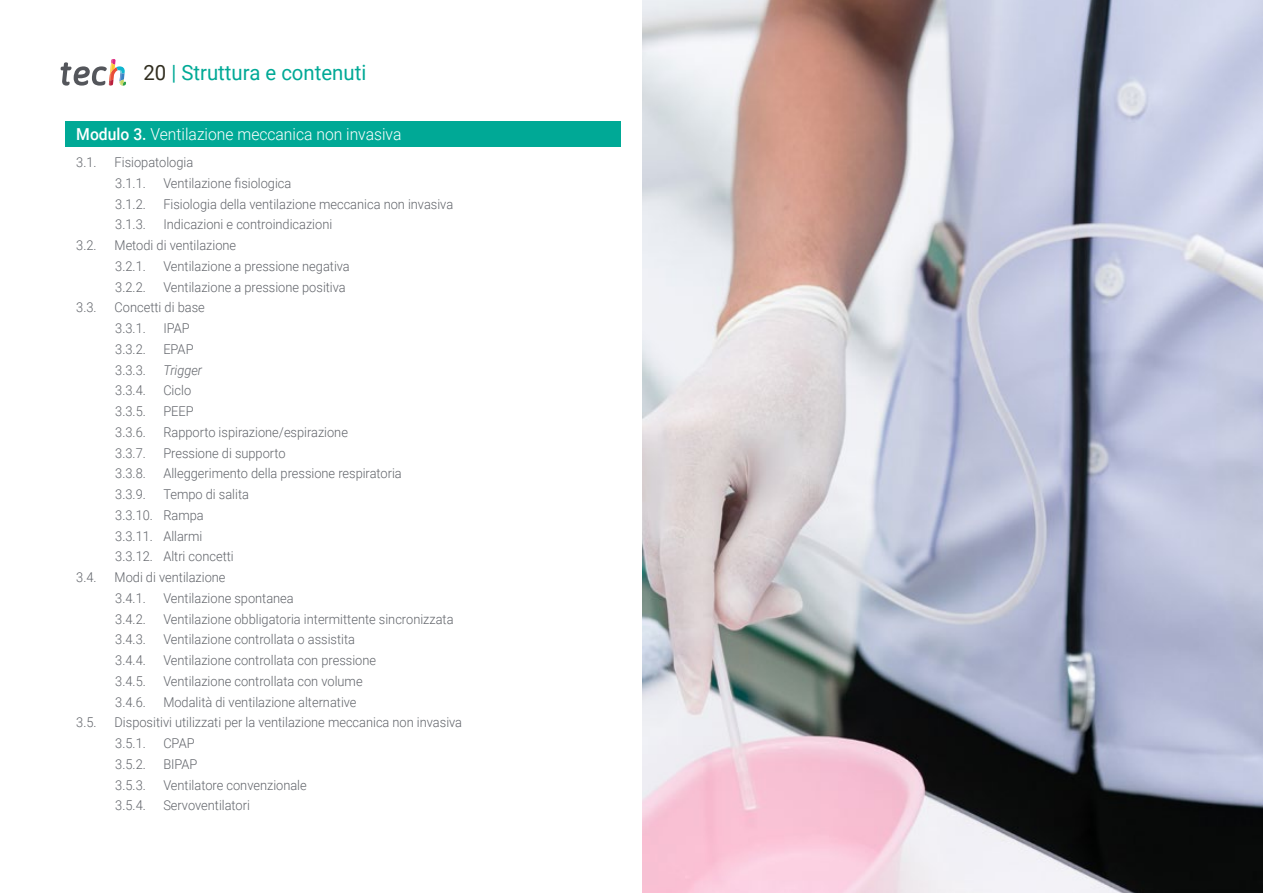
<style>
.page{position:relative;width:1263px;height:893px;background:#fff}
.page>*{position:absolute;margin:0;border:0;box-sizing:border-box;transform-origin:0 0}
.t1{font:21px "Roboto";color:#00a996}
.t2{font:300 16.5px "Roboto";color:#fff;scale:.95 1}
.t3{font:300 13.5px/20.7px "Roboto";color:#61646a;scale:.95 1}
.t4{font:italic 300 13.5px "Roboto";color:#61646a;scale:.95 1}
.s1{color:#312e20}
.s2{font-weight:500}
</style>
<div class="page">
<svg style="left:61px;top:59px;width:65px;height:27px"></svg>
<img style="left:642px;top:0;width:621px;height:893px">
<div style="left:65px;top:121px;width:556px;height:25px;background:#00a996"></div>
<h1 class="t1" style="left:144px;top:57px;width:224px"><span class="s1">20</span> | Struttura e contenuti</h1>
<p class="t2" style="left:76px;top:123px;width:344px"><span class="s2">Modulo 3.</span> Ventilazione meccanica non invasiva</p>
<p class="t3" style="left:76px;top:151px;width:23px">3.1.</p>
<p class="t3" style="left:115px;top:151px;width:84px">Fisiopatologia<br>3.1.1.</p>
<p class="t3" style="left:163px;top:172px;width:136px">Ventilazione fisiologica</p>
<p class="t3" style="left:115px;top:193px;width:34px">3.1.2.</p>
<p class="t3" style="left:163px;top:193px;width:307px">Fisiologia della ventilazione meccanica non invasiva</p>
<p class="t3" style="left:115px;top:214px;width:34px">3.1.3.</p>
<p class="t3" style="left:163px;top:214px;width:179px">Indicazioni e controindicazioni</p>
<p class="t3" style="left:76px;top:234px;width:23px">3.2.</p>
<p class="t3" style="left:115px;top:234px;width:130px">Metodi di ventilazione<br>3.2.1.</p>
<p class="t3" style="left:163px;top:255px;width:198px">Ventilazione a pressione negativa</p>
<p class="t3" style="left:115px;top:276px;width:34px">3.2.2.</p>
<p class="t3" style="left:163px;top:276px;width:194px">Ventilazione a pressione positiva</p>
<p class="t3" style="left:76px;top:297px;width:23px">3.3.</p>
<p class="t3" style="left:115px;top:297px;width:96px">Concetti di base<br>3.3.1.</p>
<p class="t3" style="left:163px;top:317px;width:29px">IPAP</p>
<p class="t3" style="left:115px;top:338px;width:34px">3.3.2.</p>
<p class="t3" style="left:163px;top:338px;width:33px">EPAP</p>
<p class="t3" style="left:115px;top:359px;width:34px">3.3.3.</p>
<p class="t4" style="left:163px;top:360px;width:42px">Trigger</p>
<p class="t3" style="left:115px;top:380px;width:34px">3.3.4.</p>
<p class="t3" style="left:163px;top:380px;width:31px">Ciclo</p>
<p class="t3" style="left:115px;top:400px;width:34px">3.3.5.</p>
<p class="t3" style="left:163px;top:400px;width:33px">PEEP</p>
<p class="t3" style="left:115px;top:421px;width:34px">3.3.6.</p>
<p class="t3" style="left:163px;top:421px;width:196px">Rapporto ispirazione/espirazione</p>
<p class="t3" style="left:115px;top:442px;width:34px">3.3.7.</p>
<p class="t3" style="left:163px;top:442px;width:130px">Pressione di supporto</p>
<p class="t3" style="left:115px;top:463px;width:34px">3.3.8.</p>
<p class="t3" style="left:163px;top:463px;width:253px">Alleggerimento della pressione respiratoria</p>
<p class="t3" style="left:115px;top:483px;width:34px">3.3.9.</p>
<p class="t3" style="left:115px;top:483px;width:142px;text-indent:48px">Tempo di salita<br>3.3.10. Rampa<br>3.3.11. Allarmi<br>3.3.12. Altri concetti</p>
<p class="t3" style="left:76px;top:566px;width:23px">3.4.</p>
<p class="t3" style="left:115px;top:566px;width:118px">Modi di ventilazione<br>3.4.1.</p>
<p class="t3" style="left:163px;top:587px;width:139px">Ventilazione spontanea</p>
<p class="t3" style="left:115px;top:608px;width:34px">3.4.2.</p>
<p class="t3" style="left:163px;top:608px;width:307px">Ventilazione obbligatoria intermittente sincronizzata</p>
<p class="t3" style="left:115px;top:629px;width:34px">3.4.3.</p>
<p class="t3" style="left:163px;top:629px;width:203px">Ventilazione controllata o assistita</p>
<p class="t3" style="left:115px;top:649px;width:34px">3.4.4.</p>
<p class="t3" style="left:163px;top:649px;width:225px">Ventilazione controllata con pressione</p>
<p class="t3" style="left:115px;top:670px;width:34px">3.4.5.</p>
<p class="t3" style="left:163px;top:670px;width:211px">Ventilazione controllata con volume</p>
<p class="t3" style="left:115px;top:691px;width:34px">3.4.6.</p>
<p class="t3" style="left:163px;top:691px;width:205px">Modalità di ventilazione alternative</p>
<p class="t3" style="left:76px;top:712px;width:23px">3.5.</p>
<p class="t3" style="left:115px;top:712px;width:367px">Dispositivi utilizzati per la ventilazione meccanica non invasiva<br>3.5.1.</p>
<p class="t3" style="left:163px;top:732px;width:34px">CPAP</p>
<p class="t3" style="left:115px;top:753px;width:34px">3.5.2.</p>
<p class="t3" style="left:163px;top:753px;width:38px">BIPAP</p>
<p class="t3" style="left:115px;top:774px;width:34px">3.5.3.</p>
<p class="t3" style="left:163px;top:774px;width:153px">Ventilatore convenzionale</p>
<p class="t3" style="left:115px;top:795px;width:34px">3.5.4.</p>
<p class="t3" style="left:163px;top:795px;width:93px">Servoventilatori</p>
</div>
